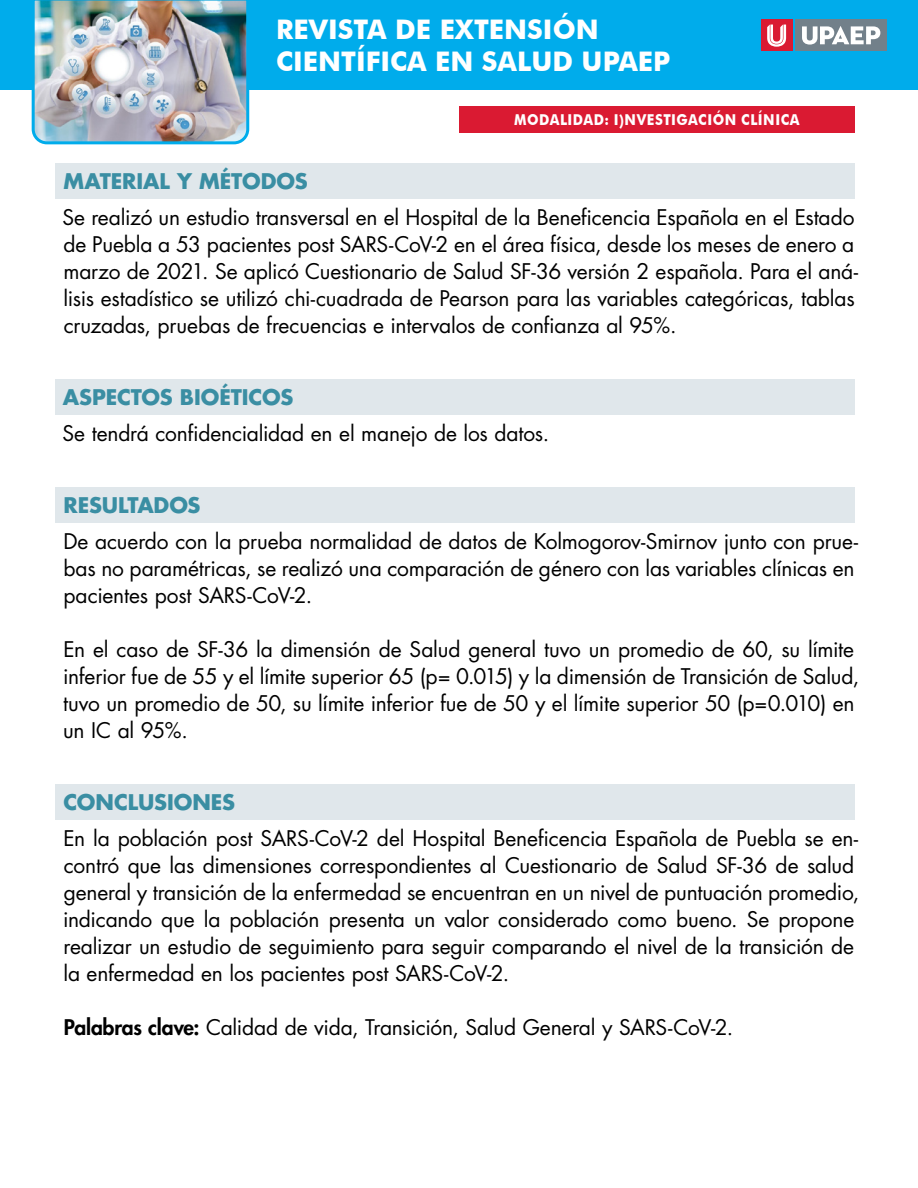
<style>
.page{position:relative;width:918px;height:1188px;background:#fff}
.page>*{position:absolute;margin:0;border:0;box-sizing:border-box;transform-origin:0 0}
.t1{font:700 27px/32.4px "Futura BT";color:#fff}
.cuerpo{font:21px/27px "Futura Std";letter-spacing:-.01em;color:#000}
.apartado{font:700 21px "Futura Std";letter-spacing:-.005em;color:#3a8ea3}
.t2{font:700 15px "Futura BT";color:#fff;scale:.9 1}
.s1{font-weight:800}
</style>
<div class="page">
<div style="left:0;top:0;width:918px;height:90px;background:#00aceb"></div>
<img style="left:31px;top:0;width:219px;height:145px">
<div style="left:796px;top:20px;width:91px;height:31px;background:#72808a"></div>
<svg style="left:802px;top:26px;width:78px;height:19px"></svg>
<div style="left:761px;top:20px;width:31px;height:31px;background:#da1a32"></div>
<svg style="left:767px;top:25px;width:19px;height:22px"></svg>
<div style="left:459px;top:106px;width:396px;height:27px;background:#da1a32"></div>
<div style="left:56px;top:163px;width:799px;height:36px;background:#e0e7eb"></div>
<div style="left:56px;top:379px;width:799px;height:36px;background:#e0e7eb"></div>
<div style="left:56px;top:487px;width:799px;height:36px;background:#e0e7eb"></div>
<div style="left:56px;top:784px;width:799px;height:36px;background:#e0e7eb"></div>
<p class="t1" style="left:276px;top:13px;width:396px">REVISTA DE EXTENSIÓN<br>CIENTÍFICA EN SALUD UPAEP</p>
<p class="t2" style="left:514px;top:111px;width:26px">MODALIDAD</p>
<p class="t2" style="left:605px;top:111px;width:34px">: I)NVESTIGACIÓN</p>
<p class="t2" style="left:741px;top:111px;width:21px">CLÍNICA</p>
<p class="apartado" style="left:63px;top:167px;width:246px">MATERIAL Y MÉTODOS</p>
<p class="cuerpo" style="left:63px;top:204px;width:797px">Se realizó un estudio transversal en el Hospital de la Beneficencia Española en el Estado de Puebla a 53 pacientes post SARS-CoV-2 en el área física, desde los meses de enero a marzo de 2021. Se aplicó Cuestionario de Salud SF-36 versión 2 española. Para el aná&shy;lisis estadístico se utilizó chi-cuadrada de Pearson para las variables categóricas, tablas cruzadas, pruebas de frecuencias e intervalos de confianza al 95%.</p>
<p class="apartado" style="left:63px;top:383px;width:232px">ASPECTOS BIOÉTICOS</p>
<p class="cuerpo" style="left:63px;top:420px;width:488px">Se tendrá confidencialidad en el manejo de los datos.</p>
<p class="apartado" style="left:64px;top:491px;width:138px">RESULTADOS</p>
<p class="cuerpo" style="left:63px;top:528px;width:796px">De acuerdo con la prueba normalidad de datos de Kolmogorov-Smirnov junto con prue&shy;bas no paramétricas, se realizó una comparación de género con las variables clínicas en pacientes post SARS-CoV-2.</p>
<p class="cuerpo" style="left:63px;top:636px;width:798px">En el caso de SF-36 la dimensión de Salud general tuvo un promedio de 60, su límite inferior fue de 55 y el límite superior 65 (p= 0.015) y la dimensión de Transición de Salud, tuvo un promedio de 50, su límite inferior fue de 50 y el límite superior 50 (p=0.010) en un IC al 95%.</p>
<p class="apartado" style="left:63px;top:788px;width:173px">CONCLUSIONES</p>
<p class="cuerpo" style="left:63px;top:825px;width:798px">En la población post SARS-CoV-2 del Hospital Beneficencia Española de Puebla se en&shy;contró que las dimensiones correspondientes al Cuestionario de Salud SF-36 de salud general y transición de la enfermedad se encuentran en un nivel de puntuación promedio, indicando que la población presenta un valor considerado como bueno. Se propone realizar un estudio de seguimiento para seguir comparando el nivel de la transición de la enfermedad en los pacientes post SARS-CoV-2.</p>
<p class="cuerpo" style="left:64px;top:1014px;width:671px"><span class="s1">Palabras clave:</span> Calidad de vida, Transición, Salud General y SARS-CoV-2.</p>
</div>
